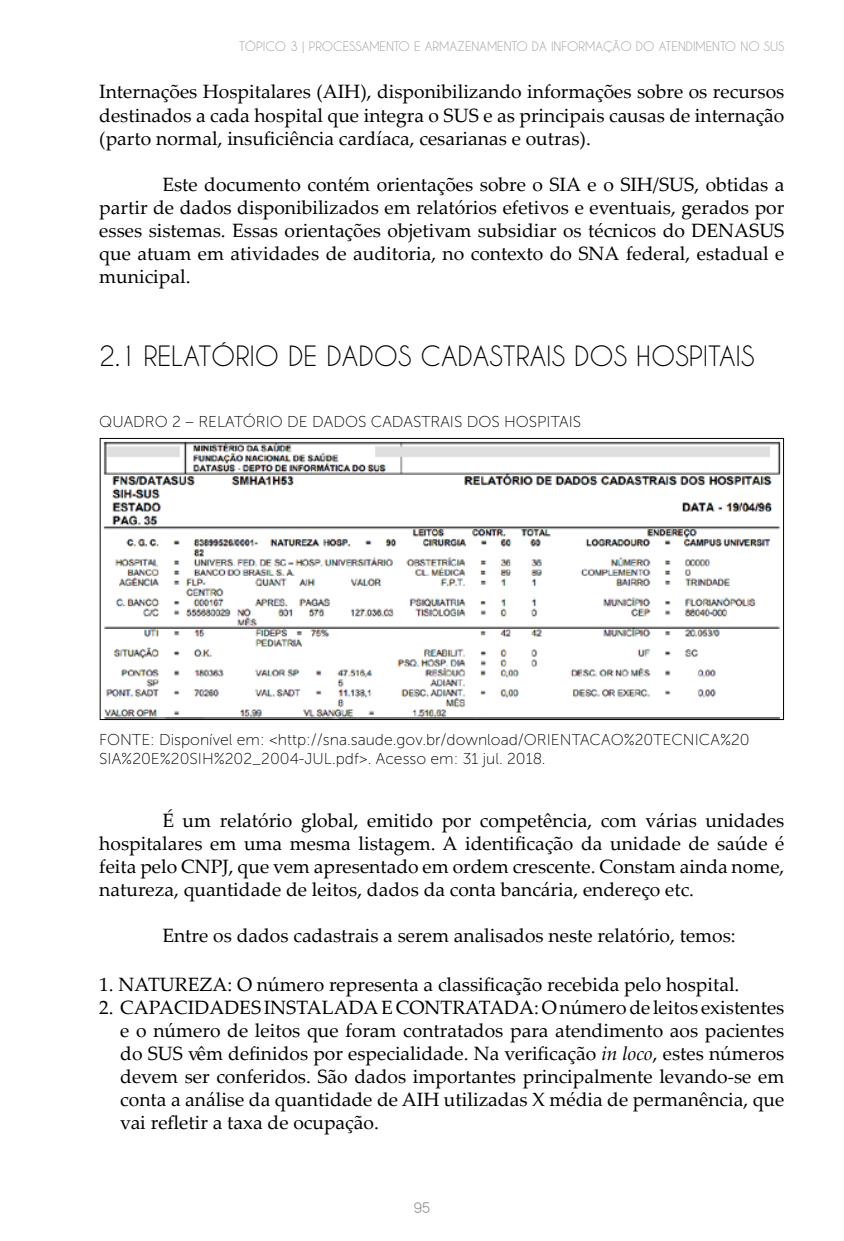
<style>
.page{position:relative;width:844px;height:1241px;background:#fff}
.page>*{position:absolute;margin:0;border:0;box-sizing:border-box;transform-origin:0 0}
.t1{font:26.25px "Caviar Dreams";color:#000}
.t2{font:19.25px/23.1px "Palatino Linotype";color:#000;text-align:justify}
.t3{font:17.5px "Alcefun Round";color:#9d9d9c}
.t4{font:15.75px/18.9px "Museo Sans 100";color:#000}
.t5{font:12.25px "Caviar Dreams";color:#9d9d9c}
.s1{font-style:italic}
</style>
<div class="page">
<img style="left:99px;top:437px;width:685px;height:283px">
<div style="left:100px;top:438px;width:683px;height:281px;border:1px solid #000"></div>
<p class="t5" style="left:239px;top:40px;width:546px">TÓPICO 3 | PROCESSAMENTO E ARMAZENAMENTO DA INFORMAÇÃO DO ATENDIMENTO NO SUS</p>
<p class="t2" style="left:99px;top:80px;width:686px">Internações Hospitalares (AIH), disponibilizando informações sobre os recursos destinados a cada hospital que integra o SUS e as principais causas de internação (parto normal, insuficiência cardíaca, cesarianas e outras).</p>
<p class="t2" style="left:99px;top:172px;width:686px;text-indent:63px">Este documento contém orientações sobre o SIA e o SIH/SUS, obtidas a partir de dados disponibilizados em relatórios efetivos e eventuais, gerados por esses sistemas. Essas orientações objetivam subsidiar os técnicos do DENASUS que atuam em atividades de auditoria, no contexto do SNA federal, estadual e municipal.</p>
<h1 class="t1" style="left:99px;top:341px;width:656px">2.1 RELATÓRIO DE DADOS CADASTRAIS DOS HOSPITAIS</h1>
<p class="t4" style="left:99px;top:412px;width:483px">QUADRO 2 – RELATÓRIO DE DADOS CADASTRAIS DOS HOSPITAIS</p>
<p class="t4" style="left:99px;top:730px;width:651px">FONTE: Disponível em: &lt;http://sna.saude.gov.br/download/ORIENTACAO%20TECNICA%20<br>SIA%20E%20SIH%202_2004-JUL.pdf&gt;. Acesso em: 31 jul. 2018.</p>
<p class="t2" style="left:99px;top:807px;width:686px;text-indent:63px">É um relatório global, emitido por competência, com várias unidades hospitalares em uma mesma listagem. A identificação da unidade de saúde é feita pelo CNPJ, que vem apresentado em ordem crescente. Constam ainda nome, natureza, quantidade de leitos, dados da conta bancária, endereço etc.</p>
<p class="t2" style="left:162px;top:923px;width:574px">Entre os dados cadastrais a serem analisados neste relatório, temos:</p>
<p class="t2" style="left:99px;top:971px;width:641px">1. NATUREZA: O número representa a classificação recebida pelo hospital.</p>
<p class="t2" style="left:120px;top:994px;width:665px;text-indent:-21px">2. CAPACIDADES INSTALADA E CONTRATADA: O número de leitos existentes e o número de leitos que foram contratados para atendimento aos pacientes do SUS vêm definidos por especialidade. Na verificação <span class="s1">in loco</span>, estes números devem ser conferidos. São dados importantes principalmente levando-se em conta a análise da quantidade de AIH utilizadas X média de permanência, que vai refletir a taxa de ocupação.</p>
<p class="t3" style="left:414px;top:1197px;width:18px">95</p>
</div>
